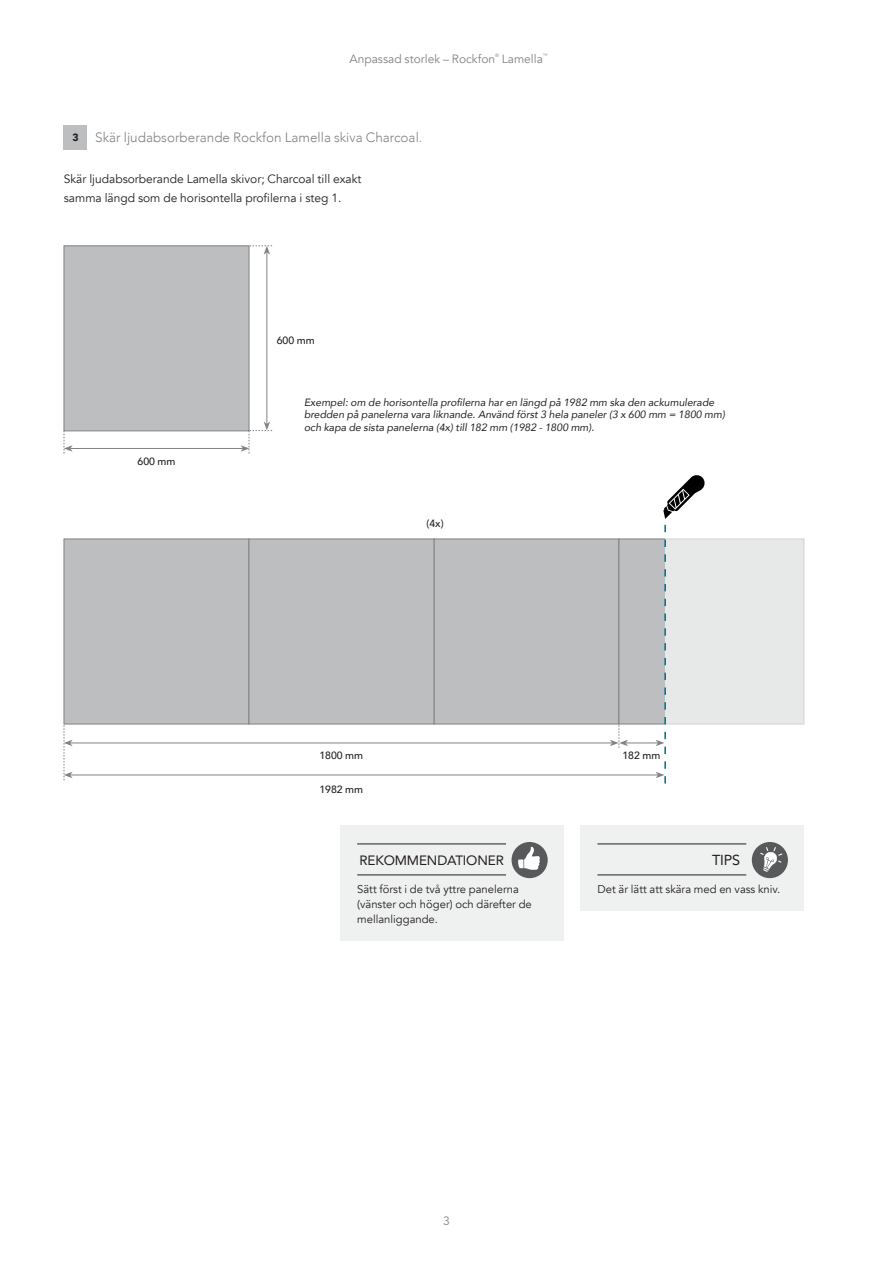
<style>
.page{position:relative;width:893px;height:1263px;background:#fff}
.page>*{position:absolute;margin:0;border:0;box-sizing:border-box;transform-origin:0 0}
.t1{font:14.4px "Avenir";color:#231f20}
.t2{font:300 13.5px "Avenir";color:#808285}
.t3{font:13.5px "Avenir";letter-spacing:-.01em;color:#231f20}
.t4{font:12px/19.5px "Avenir";color:#231f20}
.t5{font:12px "Avenir";color:#808285}
.t6{font:11.25px/15px "Avenir";color:#231f20}
.t7{font:italic 10.5px/12.6px "Avenir";color:#231f20}
.t8{font:500 10.5px "Avenir";color:#231f20}
.t9{font:4.8px "Avenir";color:#808285}
.s1{font-weight:900;font-size:10.5px;color:#231f20}
</style>
<div class="page">
<div style="left:64px;top:246px;width:185px;height:185px;background:#bcbec0;border:1px solid #808285"></div>
<hr style="left:70px;top:448px;width:173px;height:1px;background:#808285">
<hr style="left:267px;top:252px;width:1px;height:172px;background:#808285">
<svg style="left:249px;top:246px;width:23px;height:9px"></svg>
<svg style="left:241px;top:421px;width:31px;height:32px"></svg>
<svg style="left:64px;top:431px;width:9px;height:22px"></svg>
<div style="left:64px;top:539px;width:185px;height:185px;background:#bcbec0;border:1px solid #808285"></div>
<div style="left:434px;top:539px;width:185px;height:185px;background:#bcbec0;border:1px solid #808285"></div>
<div style="left:249px;top:539px;width:185px;height:185px;background:#bcbec0;border:1px solid #808285"></div>
<div style="left:619px;top:539px;width:185px;height:185px;background:#bcbec0;border:1px solid #808285"></div>
<hr style="left:70px;top:743px;width:542px;height:1px;background:#808285">
<hr style="left:626px;top:743px;width:32px;height:1px;background:#808285">
<hr style="left:70px;top:775px;width:588px;height:1px;background:#808285">
<svg style="left:610px;top:725px;width:18px;height:23px"></svg>
<svg style="left:64px;top:725px;width:9px;height:55px"></svg>
<svg style="left:665px;top:524px;width:140px;height:260px;fill:#e7e8e8"></svg>
<svg style="left:656px;top:525px;width:10px;height:258px"></svg>
<svg style="left:663px;top:475px;width:42px;height:44px"></svg>
<div style="left:64px;top:125px;width:23px;height:25px;background:#bcbec0"></div>
<div style="left:580px;top:825px;width:224px;height:85px;background:#eff0f0"></div>
<hr style="left:597px;top:844px;width:149px;height:1px;background:#231f20">
<hr style="left:597px;top:875px;width:149px;height:1px;background:#231f20">
<div style="left:752px;top:842px;width:36px;height:36px;background:#58595b;border-radius:50%"></div>
<svg style="left:760px;top:847px;width:22px;height:25px"></svg>
<div style="left:340px;top:825px;width:223px;height:115px;background:#eff0f0"></div>
<hr style="left:357px;top:844px;width:149px;height:1px;background:#231f20">
<hr style="left:357px;top:875px;width:149px;height:1px;background:#231f20">
<div style="left:512px;top:842px;width:36px;height:36px;background:#58595b;border-radius:50%"></div>
<svg style="left:518px;top:847px;width:22px;height:23px"></svg>
<p class="t5" style="left:349px;top:52px;width:147px">Anpassad storlek – Rockfon</p>
<p class="t9" style="left:495px;top:53px;width:5px">®</p>
<p class="t5" style="left:502px;top:52px;width:43px">Lamella</p>
<p class="t9" style="left:543px;top:53px;width:6px">™</p>
<p class="t2" style="left:72px;top:130px;width:352px"><span class="s1">3</span> Skär ljudabsorberande Rockfon Lamella skiva Charcoal.</p>
<p class="t4" style="left:64px;top:169px;width:299px">Skär ljudabsorberande Lamella skivor; Charcoal till exakt samma längd som de horisontella profilerna i steg 1.</p>
<p class="t8" style="left:277px;top:331px;width:39px">600 mm</p>
<p class="t8" style="left:138px;top:452px;width:39px">600 mm</p>
<p class="t7" style="left:304px;top:396px;width:422px">Exempel: om de horisontella profilerna har en längd på 1982 mm ska den ackumulerade bredden på panelerna vara liknande. Använd först 3 hela paneler (3 x 600 mm = 1800 mm) och kapa de sista panelerna (4x) till 182 mm (1982 - 1800 mm).</p>
<p class="t8" style="left:426px;top:514px;width:19px">(4x)</p>
<p class="t8" style="left:319px;top:746px;width:45px">1800 mm</p>
<p class="t8" style="left:319px;top:780px;width:45px">1982 mm</p>
<p class="t3" style="left:359px;top:850px;width:146px">REKOMMENDATIONER</p>
<p class="t6" style="left:357px;top:882px;width:176px">Sätt först i de två yttre panelerna (vänster och höger) och därefter de mellanliggande.</p>
<p class="t8" style="left:622px;top:746px;width:39px">182 mm</p>
<h1 class="t1" style="left:712px;top:849px;width:30px">TIPS</h1>
<p class="t6" style="left:597px;top:882px;width:184px">Det är lätt att skära med en vass kniv.</p>
<p class="t5" style="left:443px;top:1213px;width:8px">3</p>
</div>
